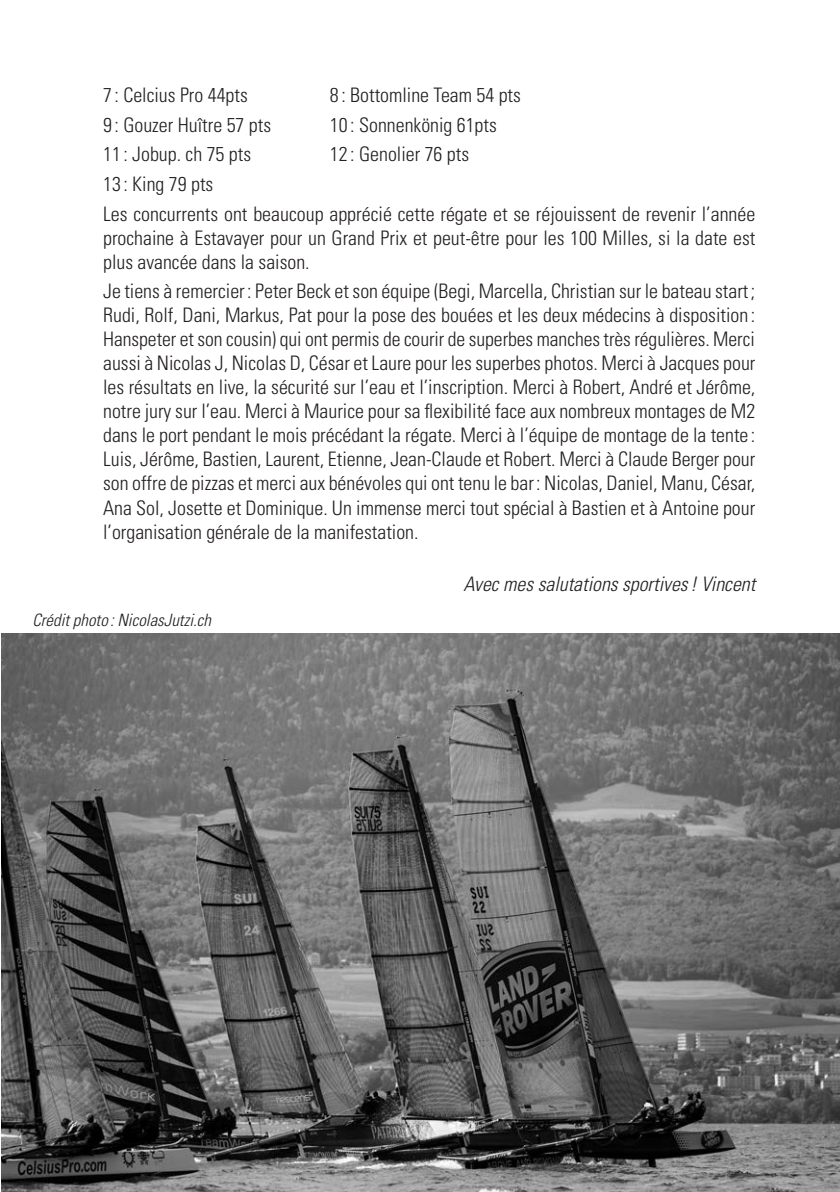
<style>
.page{position:relative;width:840px;height:1192px;background:#fff}
.page>*{position:absolute;margin:0;border:0;box-sizing:border-box;transform-origin:0 0}
.t1{font:300 condensed 20px/24px "Univers LT";color:#231f20}
.t2{font:italic 300 condensed 20px "Univers LT";color:#231f20}
.t3{font:italic 300 condensed 17px "Univers LT";color:#231f20}
</style>
<div class="page">
<img style="left:2px;top:633px;width:838px;height:558px">
<p class="t1" style="left:103px;top:83px;width:146px">7 : Celcius Pro 44pts</p>
<p class="t1" style="left:330px;top:83px;width:192px">8 : Bottomline Team 54 pts</p>
<p class="t1" style="left:103px;top:113px;width:169px">9 : Gouzer Huître 57 pts</p>
<p class="t1" style="left:330px;top:113px;width:168px">10 : Sonnenkönig 61pts</p>
<p class="t1" style="left:103px;top:142px;width:149px">11 : Jobup. ch 75 pts</p>
<p class="t1" style="left:330px;top:142px;width:141px">12 : Genolier 76 pts</p>
<p class="t1" style="left:103px;top:169px;width:653px;line-height:29.6px">13 : King 79 pts<br>Les concurrents ont beaucoup apprécié cette régate et se réjouissent de revenir l’année</p>
<p class="t1" style="left:103px;top:226px;width:654px">prochaine à Estavayer pour un Grand Prix et peut-être pour les 100 Milles, si la date est plus avancée dans la saison.</p>
<p class="t1" style="left:103px;top:279px;width:654px;text-align:justify">Je tiens à remercier: Peter Beck et son équipe (Begi, Marcella, Christian sur le bateau start ; Rudi, Rolf, Dani, Markus, Pat pour la pose des bouées et les deux médecins à disposition :<br>Hanspeter et son cousin) qui ont permis de courir de superbes manches très régulières. Merci aussi à Nicolas J, Nicolas D, César et Laure pour les superbes photos. Merci à Jacques pour les résultats en live, la sécurité sur l’eau et l’inscription. Merci à Robert, André et Jérôme, notre jury sur l’eau. Merci à Maurice pour sa flexibilité face aux nombreux montages de M2 dans le port pendant le mois précédant la régate. Merci à l’équipe de montage de la tente :<br>Luis, Jérôme, Bastien, Laurent, Etienne, Jean-Claude et Robert. Merci à Claude Berger pour son offre de pizzas et merci aux bénévoles qui ont tenu le bar: Nicolas, Daniel, Manu, César, Ana Sol, Josette et Dominique. Un immense merci tout spécial à Bastien et à Antoine pour l’organisation générale de la manifestation.</p>
<p class="t2" style="left:463px;top:572px;width:293px">Avec mes salutations sportives ! Vincent</p>
<p class="t3" style="left:32px;top:609px;width:180px">Crédit photo : NicolasJutzi.ch</p>
</div>
